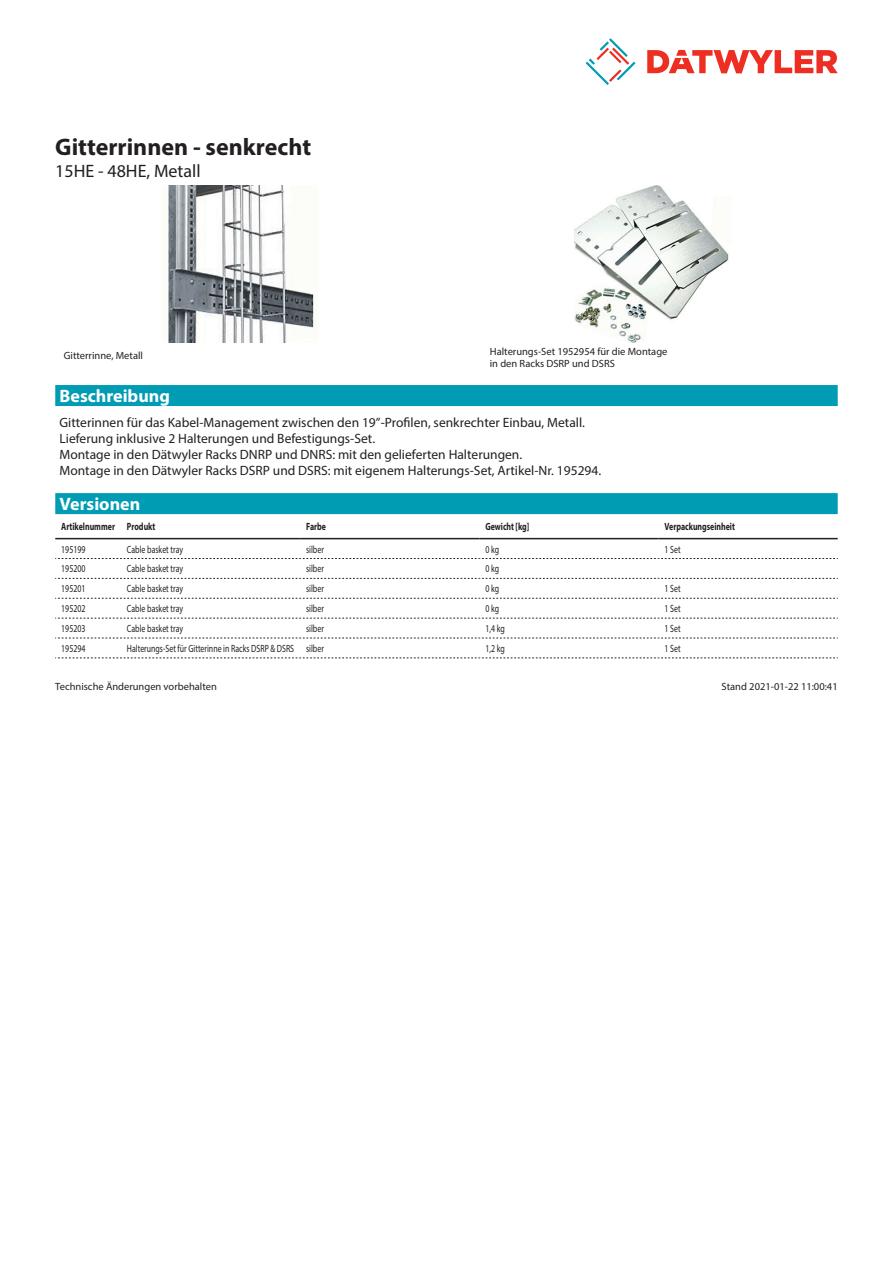
<style>
.page{position:relative;width:893px;height:1263px;background:#fff}
.page>*{position:absolute;margin:0;border:0;box-sizing:border-box;transform-origin:0 0}
.Product_Head{font:700 24px "Myriad Pro";color:#231f20}
.Standard_Head_Proper{font:700 18px "Myriad Pro";color:#fff}
.SubHead{font:18px "Myriad Pro";color:#231f20}
.Standard_text{font:13.5px/16.2px "Myriad Pro";color:#231f20}
.myriadlight{font:10.5px "Myriad Pro";color:#231f20;scale:.75 1}
.imagetext{font:10.5px/12.6px "Myriad Pro";color:#231f20}
.myriadbold{font:700 10.5px "Myriad Pro";color:#231f20;scale:.75 1}
.Footnote{font:10.5px "Myriad Pro";color:#231f20}
</style>
<div class="page">
<svg style="left:586px;top:38px;width:49px;height:47px"></svg>
<svg style="left:647px;top:50px;width:191px;height:23px"></svg>
<img style="left:168px;top:185px;width:147px;height:158px">
<img style="left:575px;top:185px;width:154px;height:158px">
<div style="left:55px;top:493px;width:783px;height:21px;background:#009cb3"></div>
<hr style="left:55px;top:538px;width:66px;height:1px;background:#231f20">
<hr style="left:121px;top:538px;width:179px;height:1px;background:#231f20">
<hr style="left:300px;top:538px;width:179px;height:1px;background:#231f20">
<hr style="left:479px;top:538px;width:179px;height:1px;background:#231f20">
<hr style="left:658px;top:538px;width:180px;height:1px;background:#231f20">
<svg style="left:55px;top:558px;width:783px;height:1px"></svg>
<svg style="left:55px;top:578px;width:783px;height:1px"></svg>
<svg style="left:55px;top:598px;width:783px;height:1px"></svg>
<svg style="left:55px;top:618px;width:783px;height:1px"></svg>
<svg style="left:55px;top:638px;width:783px;height:1px"></svg>
<svg style="left:55px;top:658px;width:783px;height:1px"></svg>
<div style="left:55px;top:385px;width:783px;height:21px;background:#009cb3"></div>
<p class="Product_Head" style="left:55px;top:131px;width:257px">Gitterrinnen - senkrecht</p>
<p class="SubHead" style="left:55px;top:160px;width:147px">15HE - 48HE, Metall</p>
<p class="imagetext" style="left:64px;top:349px;width:81px">Gitterrinne, Metall</p>
<p class="imagetext" style="left:490px;top:345px;width:179px">Halterungs-Set 1952954 für die Montage in den Racks DSRP und DSRS</p>
<p class="Standard_Head_Proper" style="left:60px;top:384px;width:112px">Beschreibung</p>
<p class="Standard_text" style="left:60px;top:414px;width:543px">Gitterinnen für das Kabel-Management zwischen den 19”-Profilen, senkrechter Einbau, Metall.<br>Lieferung inklusive 2 Halterungen und Befestigungs-Set.<br>Montage in den Dätwyler Racks DNRP und DNRS: mit den gelieferten Halterungen.<br>Montage in den Dätwyler Racks DSRP und DSRS: mit eigenem Halterungs-Set, Artikel-Nr. 195294.</p>
<p class="Standard_Head_Proper" style="left:60px;top:492px;width:82px">Versionen</p>
<p class="myriadbold" style="left:61px;top:520px;width:73px">Artikelnummer</p>
<p class="myriadbold" style="left:127px;top:520px;width:39px">Produkt</p>
<p class="myriadbold" style="left:306px;top:520px;width:28px">Farbe</p>
<p class="myriadbold" style="left:485px;top:520px;width:60px">Gewicht [kg]</p>
<p class="myriadbold" style="left:664px;top:520px;width:95px">Verpackungseinheit</p>
<p class="myriadlight" style="left:61px;top:542px;width:34px">195199</p>
<p class="myriadlight" style="left:127px;top:542px;width:76px">Cable basket tray</p>
<p class="myriadlight" style="left:306px;top:542px;width:25px">silber</p>
<p class="myriadlight" style="left:485px;top:542px;width:20px">0 kg</p>
<p class="myriadlight" style="left:664px;top:542px;width:23px">1 Set</p>
<p class="myriadlight" style="left:61px;top:562px;width:34px">195200</p>
<p class="myriadlight" style="left:127px;top:562px;width:76px">Cable basket tray</p>
<p class="myriadlight" style="left:306px;top:562px;width:25px">silber</p>
<p class="myriadlight" style="left:485px;top:562px;width:20px">0 kg</p>
<p class="myriadlight" style="left:61px;top:582px;width:34px">195201</p>
<p class="myriadlight" style="left:127px;top:582px;width:76px">Cable basket tray</p>
<p class="myriadlight" style="left:306px;top:582px;width:25px">silber</p>
<p class="myriadlight" style="left:485px;top:582px;width:20px">0 kg</p>
<p class="myriadlight" style="left:664px;top:582px;width:23px">1 Set</p>
<p class="myriadlight" style="left:61px;top:602px;width:34px">195202</p>
<p class="myriadlight" style="left:127px;top:602px;width:76px">Cable basket tray</p>
<p class="myriadlight" style="left:306px;top:602px;width:25px">silber</p>
<p class="myriadlight" style="left:485px;top:602px;width:20px">0 kg</p>
<p class="myriadlight" style="left:664px;top:602px;width:23px">1 Set</p>
<p class="myriadlight" style="left:61px;top:622px;width:34px">195203</p>
<p class="myriadlight" style="left:127px;top:622px;width:76px">Cable basket tray</p>
<p class="myriadlight" style="left:306px;top:622px;width:25px">silber</p>
<p class="myriadlight" style="left:485px;top:622px;width:27px">1,4 kg</p>
<p class="myriadlight" style="left:664px;top:622px;width:23px">1 Set</p>
<p class="myriadlight" style="left:61px;top:642px;width:34px">195294</p>
<p class="myriadlight" style="left:127px;top:642px;width:224px">Halterungs-Set für Gitterinne in Racks DSRP &amp; DSRS</p>
<p class="myriadlight" style="left:306px;top:642px;width:25px">silber</p>
<p class="myriadlight" style="left:485px;top:642px;width:27px">1,2 kg</p>
<p class="myriadlight" style="left:664px;top:642px;width:23px">1 Set</p>
<p class="Footnote" style="left:55px;top:680px;width:163px">Technische Änderungen vorbehalten</p>
<p class="Footnote" style="left:722px;top:680px;width:118px">Stand 2021-01-22 11:00:41</p>
</div>
